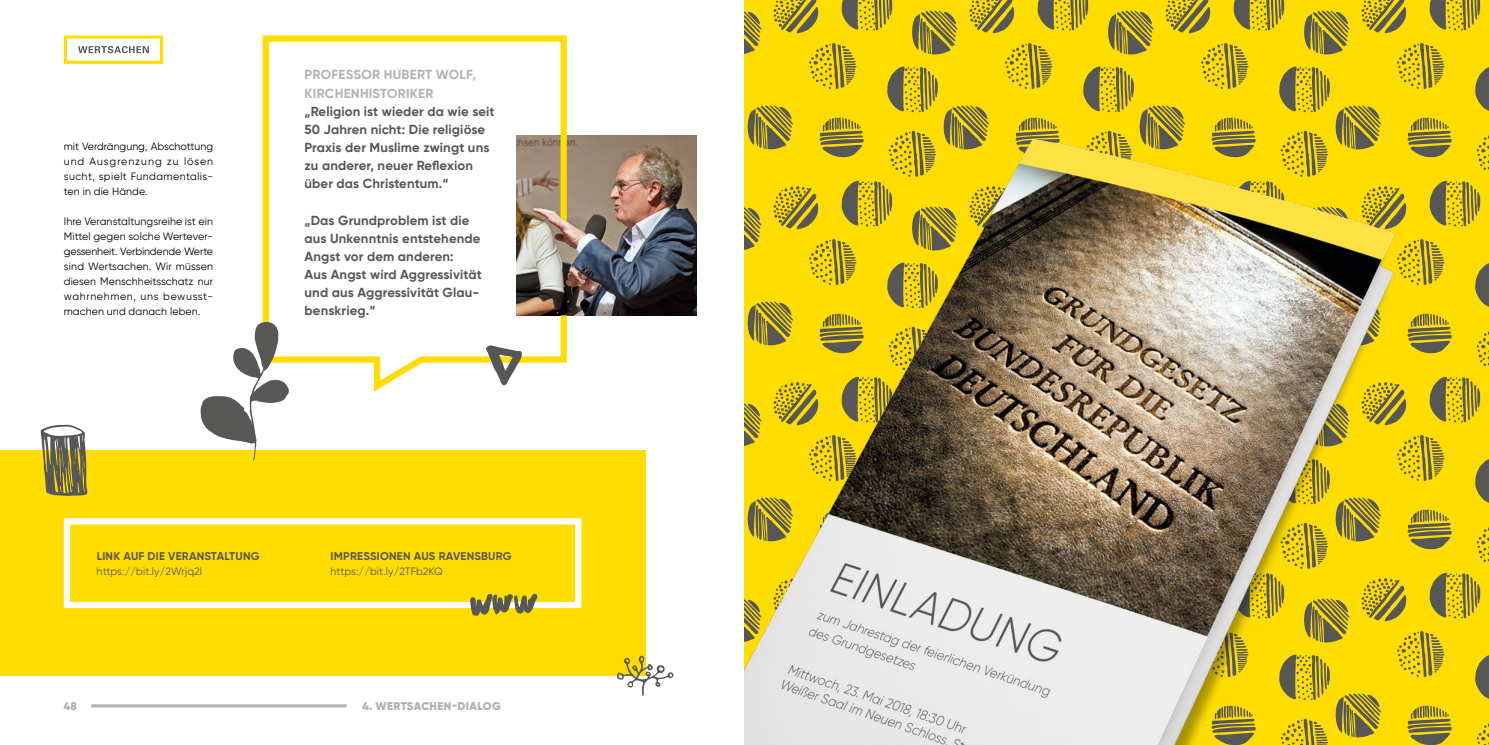
<style>
.page{position:relative;width:1489px;height:745px;background:#fff}
.page>*{position:absolute;margin:0;border:0;box-sizing:border-box;transform-origin:0 0}
.t1{font:700 13.12px/18.1px "Gilroy";letter-spacing:.01em;color:#575756}
.t2{font:700 13.12px/18.1px "Gilroy";letter-spacing:.02em;color:#b3b2b2}
.t3{font:700 11.25px "Gilroy";letter-spacing:.02em;color:#575756}
.t4{font:900 11.25px "Gilroy";letter-spacing:.03em;color:#b3b2b2}
.t5{font:10.62px/15px "Gilroy";letter-spacing:.04em;color:#000;text-align:justify}
.t6{font:10.62px "Gilroy";letter-spacing:.01em;color:#575756}
</style>
<div class="page">
<img style="left:570px;top:135px;width:127px;height:180px">
<div style="left:0;top:450px;width:645px;height:225px;background:#fd0"></div>
<div style="left:64px;top:518px;width:517px;height:89px;border:6px solid #fff"></div>
<svg style="left:470px;top:593px;width:67px;height:22px"></svg>
<svg style="left:744px;top:0;width:744px;height:124px;background:#dfc30f"></svg>
<img style="left:744px;top:124px;width:744px;height:620px">
<svg style="left:262px;top:35px;width:308px;height:357px"></svg>
<svg style="left:200px;top:321px;width:89px;height:139px"></svg>
<svg style="left:485px;top:345px;width:37px;height:40px"></svg>
<svg style="left:41px;top:424px;width:46px;height:72px"></svg>
<svg style="left:616px;top:655px;width:57px;height:40px"></svg>
<svg style="left:91px;top:704px;width:255px;height:3px"></svg>
<div style="left:64px;top:35px;width:99px;height:29px;border:3px solid #fd0"></div>
<svg style="left:78px;top:46px;width:71px;height:7px"></svg>
<p class="t5" style="left:64px;top:139px;width:151px">mit Verdrängung, Abschottung und Ausgrenzung zu lösen sucht, spielt Fundamentalis&shy;ten in die Hände.</p>
<p class="t5" style="left:64px;top:214px;width:151px">Ihre Veranstaltungsreihe ist ein Mittel gegen solche Wertever&shy;gessenheit. Verbindende Werte sind Wertsachen. Wir müssen diesen Menschheitsschatz nur wahrnehmen, uns bewusst&shy;machen und danach leben.</p>
<p class="t2" style="left:304px;top:66px;width:173px">PROFESSOR HUBERT WOLF,<br>KIRCHENHISTORIKER</p>
<p class="t1" style="left:304px;top:102px;width:192px">„Religion ist wieder da wie seit<br>50 Jahren nicht: Die religiöse<br>Praxis der Muslime zwingt uns zu anderer, neuer Reflexion über das Christentum.“</p>
<p class="t1" style="left:304px;top:211px;width:179px">„Das Grundproblem ist die aus Unkenntnis entstehende<br>Angst vor dem anderen:<br>Aus Angst wird Aggressivität und aus Aggressivität Glau&shy;benskrieg.“</p>
<p class="t3" style="left:97px;top:549px;width:165px">LINK AUF DIE VERANSTALTUNG</p>
<p class="t6" style="left:97px;top:564px;width:107px">https://bit.ly/2Wrjq2l</p>
<p class="t4" style="left:64px;top:698px;width:15px">48</p>
<p class="t3" style="left:330px;top:549px;width:182px">IMPRESSIONEN AUS RAVENSBURG</p>
<p class="t6" style="left:330px;top:564px;width:114px">https://bit.ly/2TFb2KQ</p>
<p class="t4" style="left:362px;top:698px;width:140px">4. WERTSACHEN-DIALOG</p>
</div>
